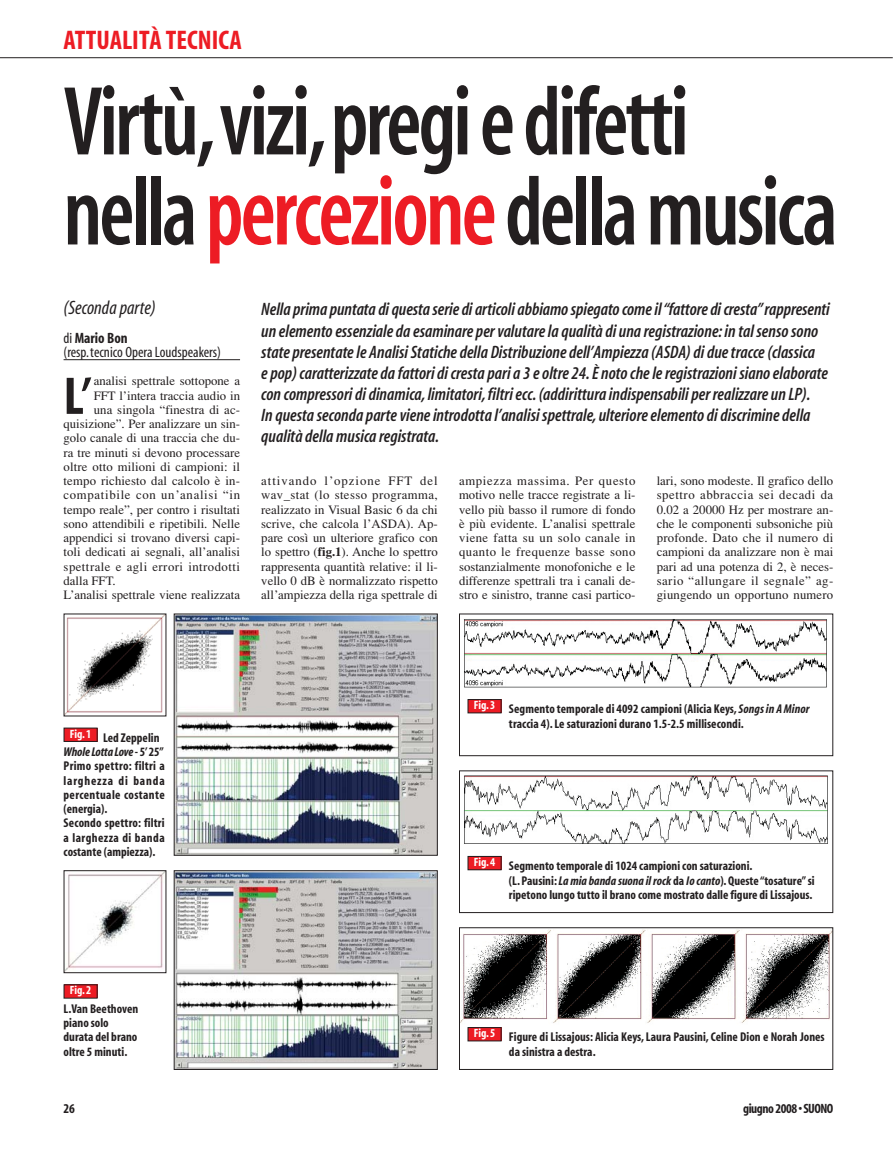
<style>
.page{position:relative;width:893px;height:1149px;background:#fff}
.page>*{position:absolute;margin:0;border:0;box-sizing:border-box;transform-origin:0 0}
.t1{font:600 condensed 99px/90px "Myriad";letter-spacing:-.035em;color:#231f20;scale:.9 1}
.t2{font:700 condensed 53.4px "Myriad";color:#231f20}
.t3{font:700 condensed 27px "Myriad";color:#ed1c24}
.t4{font:italic condensed 19.5px "Myriad";color:#231f20}
.t5{font:italic 600 condensed 18px/21px "Myriad";color:#231f20}
.t6{font:condensed 15px/14.2px "Myriad";color:#231f20}
.t7{font:700 condensed 13.5px "Myriad";letter-spacing:-.035em;color:#231f20}
.t8{font:12.75px/14.2px "Times";color:#231f20;text-align:justify}
.t9{font:700 condensed 12.75px/14.2px "Myriad";color:#231f20}
.t10{font:700 condensed 12.75px/14.2px "Myriad";letter-spacing:.02em;color:#231f20}
.t11{font:12.75px "Times";letter-spacing:.035em;color:#231f20}
.t12{font:12.75px "Times";letter-spacing:.055em;color:#231f20}
.t13{font:700 condensed 12px "Myriad";letter-spacing:-.005em;color:#fff}
.s1{color:#ed1c24}
.s2{font-weight:700}
.s3{font-style:italic}
</style>
<div class="page">
<hr style="left:64px;top:359px;width:176px;height:1px;background:#231f20">
<hr style="left:0;top:57px;width:893px;height:1px;background:#231f20">
<img style="left:464px;top:619px;width:363px;height:69px">
<div style="left:459px;top:613px;width:374px;height:143px;border:1px solid #231f20"></div>
<img style="left:464px;top:775px;width:364px;height:69px">
<img style="left:461px;top:929px;width:370px;height:94px">
<div style="left:459px;top:927px;width:374px;height:142px;border:1px solid #231f20"></div>
<img style="left:66px;top:615px;width:98px;height:99px">
<img style="left:176px;top:615px;width:260px;height:238px">
<div style="left:64px;top:727px;width:33px;height:14px;background:#ed1c24"></div>
<img style="left:66px;top:872px;width:98px;height:98px">
<img style="left:176px;top:872px;width:260px;height:195px">
<div style="left:174px;top:870px;width:264px;height:199px;border:1px solid #231f20"></div>
<div style="left:64px;top:984px;width:33px;height:13px;background:#ed1c24"></div>
<div style="left:64px;top:984px;width:34px;height:14px;border:1px solid #231f20"></div>
<div style="left:468px;top:699px;width:33px;height:13px;background:#ed1c24"></div>
<div style="left:468px;top:699px;width:34px;height:14px;border:1px solid #231f20"></div>
<div style="left:468px;top:856px;width:33px;height:13px;background:#ed1c24"></div>
<div style="left:468px;top:855px;width:34px;height:15px;border:1px solid #231f20"></div>
<div style="left:468px;top:1027px;width:33px;height:13px;background:#ed1c24"></div>
<div style="left:468px;top:1026px;width:34px;height:15px;border:1px solid #231f20"></div>
<h3 class="t3" style="left:64px;top:30px;width:180px">ATTUALITÀ TECNICA</h3>
<h1 class="t1" style="left:64px;top:86px;width:862px">Virtù,vizi,pregi e difetti nella <span class="s1">percezione</span>della musica</h1>
<p class="t5" style="left:261px;top:301px;width:570px">Nella prima puntata di questa serie di articoli abbiamo spiegato come il “fattore di cresta” rappresenti un elemento essenziale da esaminare per valutare la qualità di una registrazione: in tal senso sono state presentate le Analisi Statiche della Distribuzione dell’Ampiezza (ASDA) di due tracce (classica<br>e pop) caratterizzate da fattori di cresta pari a 3 e oltre 24. È noto che le registrazioni siano elaborate con compressori di dinamica, limitatori, filtri ecc. (addirittura indispensabili per realizzare un LP).<br>In questa seconda parte viene introdotta l’analisi spettrale, ulteriore elemento di discrimine della qualità della musica registrata.</p>
<h3 class="t4" style="left:64px;top:300px;width:94px">(Seconda parte)</h3>
<p class="t6" style="left:64px;top:332px;width:159px">di <span class="s2">Mario Bon<br></span>(resp.tecnico Opera Loudspeakers)</p>
<h2 class="t2" style="left:64px;top:375px;width:30px">L’</h2>
<p class="t8" style="left:94px;top:375px;width:148px">analisi spettrale sottopone a</p>
<p class="t8" style="left:94px;top:389px;width:148px">FFT l’intera traccia audio in</p>
<p class="t8" style="left:94px;top:403px;width:148px">una singola “finestra di ac-</p>
<p class="t8" style="left:64px;top:418px;width:178px">quisizione”. Per analizzare un sin-</p>
<p class="t8" style="left:64px;top:432px;width:178px">golo canale di una traccia che du-</p>
<p class="t8" style="left:64px;top:446px;width:178px">ra tre minuti si devono processare</p>
<p class="t8" style="left:64px;top:460px;width:178px">oltre otto milioni di campioni: il</p>
<p class="t8" style="left:64px;top:475px;width:178px">tempo richiesto dal calcolo è in-</p>
<p class="t12" style="left:64px;top:490px;width:178px">compatibile con un’analisi “in</p>
<p class="t8" style="left:64px;top:503px;width:178px">tempo reale”, per contro i risultati</p>
<p class="t8" style="left:64px;top:517px;width:178px">sono attendibili e ripetibili. Nelle</p>
<p class="t8" style="left:64px;top:532px;width:178px">appendici si trovano diversi capi-</p>
<p class="t8" style="left:64px;top:546px;width:178px">toli dedicati ai segnali, all’analisi</p>
<p class="t11" style="left:64px;top:561px;width:178px">spettrale e agli errori introdotti</p>
<p class="t8" style="left:64px;top:574px;width:54px">dalla FFT.</p>
<p class="t8" style="left:64px;top:589px;width:178px">L’analisi spettrale viene realizzata</p>
<p class="t8" style="left:261px;top:475px;width:178px">attivando l’opzione FFT del wav_stat (lo stesso programma, realizzato in Visual Basic 6 da chi scrive, che calcola l’ASDA). Ap&shy;pare così un ulteriore grafico con lo spettro (<span class="s2">fig.1</span>). Anche lo spettro rappresenta quantità relative: il li&shy;vello 0 dB è normalizzato rispetto all’ampiezza della riga spettrale di</p>
<p class="t8" style="left:459px;top:475px;width:178px">ampiezza massima. Per questo motivo nelle tracce registrate a li&shy;vello più basso il rumore di fondo è più evidente. L’analisi spettrale viene fatta su un solo canale in quanto le frequenze basse sono sostanzialmente monofoniche e le differenze spettrali tra i canali de&shy;stro e sinistro, tranne casi partico-</p>
<p class="t8" style="left:657px;top:475px;width:178px">lari, sono modeste. Il grafico dello spettro abbraccia sei decadi da 0.02 a 20000 Hz per mostrare an&shy;che le componenti subsoniche più profonde. Dato che il numero di campioni da analizzare non è mai pari ad una potenza di 2, è neces&shy;sario “allungare il segnale” ag&shy;giungendo un opportuno numero</p>
<p class="t13" style="left:70px;top:729px;width:23px">Fig.1</p>
<p class="t10" style="left:64px;top:731px;width:103px;text-indent:40px">Led Zeppelin<br><span class="s3">Whole Lotta Love</span>- 5’25”<br>Primo spettro: filtri a larghezza di banda percentuale costante (energia).<br>Secondo spettro: filtri a larghezza di banda costante (ampiezza).</p>
<p class="t13" style="left:70px;top:985px;width:23px">Fig.2</p>
<p class="t9" style="left:64px;top:1002px;width:76px">L.Van Beethoven piano solo durata del brano oltre 5 minuti.</p>
<p class="t13" style="left:474px;top:700px;width:23px">Fig.3</p>
<p class="t9" style="left:509px;top:703px;width:302px">Segmento temporale di 4092 campioni (Alicia Keys,<span class="s3">Songs in A Minor </span>traccia 4). Le saturazioni durano 1.5-2.5 millisecondi.</p>
<p class="t13" style="left:474px;top:857px;width:23px">Fig.4</p>
<p class="t9" style="left:509px;top:859px;width:307px">Segmento temporale di 1024 campioni con saturazioni.<br>(L. Pausini:<span class="s3">La mia banda suona il rock</span> da <span class="s3">Io canto</span>). Queste “tosature” si ripetono lungo tutto il brano come mostrato dalle figure di Lissajous.</p>
<p class="t13" style="left:474px;top:1028px;width:23px">Fig.5</p>
<p class="t9" style="left:509px;top:1030px;width:317px">Figure di Lissajous: Alicia Keys, Laura Pausini, Celine Dion e Norah Jones da sinistra a destra.</p>
<p class="t7" style="left:64px;top:1102px;width:13px">26</p>
<p class="t7" style="left:743px;top:1102px;width:92px">giugno 2008• SUONO</p>
</div>
